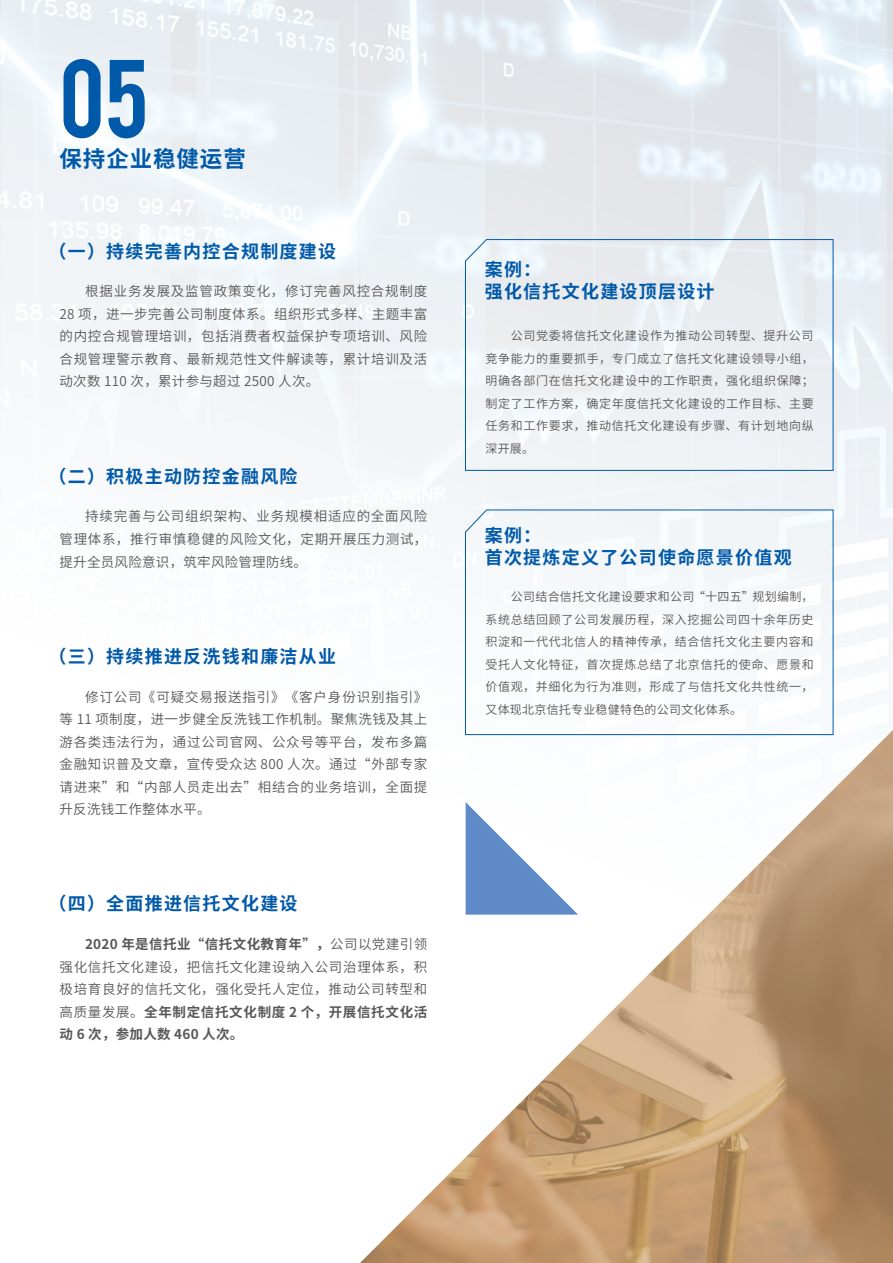
<style>
.page{position:relative;width:893px;height:1263px;background:#fff}
.page>*{position:absolute;margin:0;border:0;box-sizing:border-box;transform-origin:0 0}
.t1{font:87px "Bebas";color:#0059a9}
.t2{font:700 22.5px "Source Han Sans CN";letter-spacing:.04em;color:#0059a9}
.t3{font:700 18px/22.5px "Source Han Sans CN";letter-spacing:.07em;color:#0059a9}
.t4{font:13.5px/22.5px "Source Han Sans CN";letter-spacing:.05em;color:#595757;text-align:justify}
.t5{font:12px/22.5px "Source Han Sans CN";letter-spacing:.055em;color:#595757;text-align:justify}
.s1{font-weight:700}
</style>
<div class="page">
<svg style="left:465px;top:239px;width:369px;height:232px"></svg>
<div style="left:465px;top:509px;width:369px;height:207px;background:#f6f9fb"></div>
<svg style="left:449px;top:716px;width:444px;height:12px"></svg>
<img style="left:360px;top:728px;width:533px;height:535px">
<h1 class="t1" style="left:60px;top:35px;width:91px">05</h1>
<h2 class="t2" style="left:60px;top:146px;width:188px">保持企业稳健运营</h2>
<h3 class="t3" style="left:48px;top:240px;width:289px">（一）持续完善内控合规制度建设</h3>
<p class="t4" style="left:60px;top:281px;width:369px;text-indent:26px">根据业务发展及监管政策变化，修订完善风控合规制度28 项，进一步完善公司制度体系。组织形式多样、主题丰富的内控合规管理培训，包括消费者权益保护专项培训、风险合规管理警示教育、最新规范性文件解读等，累计培训及活动次数 110 次，累计参与超过 2500 人次。</p>
<h3 class="t3" style="left:48px;top:465px;width:251px">（二）积极主动防控金融风险</h3>
<p class="t4" style="left:60px;top:506px;width:369px;text-indent:26px">持续完善与公司组织架构、业务规模相适应的全面风险管理体系，推行审慎稳健的风险文化，定期开展压力测试，提升全员风险意识，筑牢风险管理防线。</p>
<h3 class="t3" style="left:48px;top:645px;width:289px">（三）持续推进反洗钱和廉洁从业</h3>
<p class="t4" style="left:60px;top:686px;width:369px;text-indent:26px">修订公司《可疑交易报送指引》《客户身份识别指引》等 11 项制度，进一步健全反洗钱工作机制。聚焦洗钱及其上游各类违法行为，通过公司官网、公众号等平台，发布多篇金融知识普及文章，宣传受众达 800 人次。通过“外部专家请进来”和“内部人员走出去”相结合的业务培训，全面提升反洗钱工作整体水平。</p>
<h3 class="t3" style="left:48px;top:893px;width:251px">（四）全面推进信托文化建设</h3>
<p class="t4" style="left:60px;top:933px;width:369px;text-indent:26px"><span class="s1">2020 年是信托业“信托文化教育年”，</span>公司以党建引领强化信托文化建设，把信托文化建设纳入公司治理体系，积极培育良好的信托文化，强化受托人定位，推动公司转型和高质量发展。<span class="s1">全年制定信托文化制度 2 个，开展信托文化活动 6 次，参加人数 460 人次。</span></p>
<h3 class="t3" style="left:485px;top:258px;width:231px">案例：<br>强化信托文化建设顶层设计</h3>
<p class="t5" style="left:485px;top:325px;width:330px;text-indent:26px">公司党委将信托文化建设作为推动公司转型、提升公司竞争能力的重要抓手，专门成立了信托文化建设领导小组，明确各部门在信托文化建设中的工作职责，强化组织保障；制定了工作方案，确定年度信托文化建设的工作目标、主要任务和工作要求，推动信托文化建设有步骤、有计划地向纵深开展。</p>
<h3 class="t3" style="left:485px;top:524px;width:308px">案例：<br>首次提炼定义了公司使命愿景价值观</h3>
<p class="t5" style="left:485px;top:586px;width:330px;text-indent:26px">公司结合信托文化建设要求和公司“十四五”规划编制，系统总结回顾了公司发展历程，深入挖掘公司四十余年历史积淀和一代代北信人的精神传承，结合信托文化主要内容和受托人文化特征，首次提炼总结了北京信托的使命、愿景和价值观，并细化为行为准则，形成了与信托文化共性统一，又体现北京信托专业稳健特色的公司文化体系。</p>
</div>
